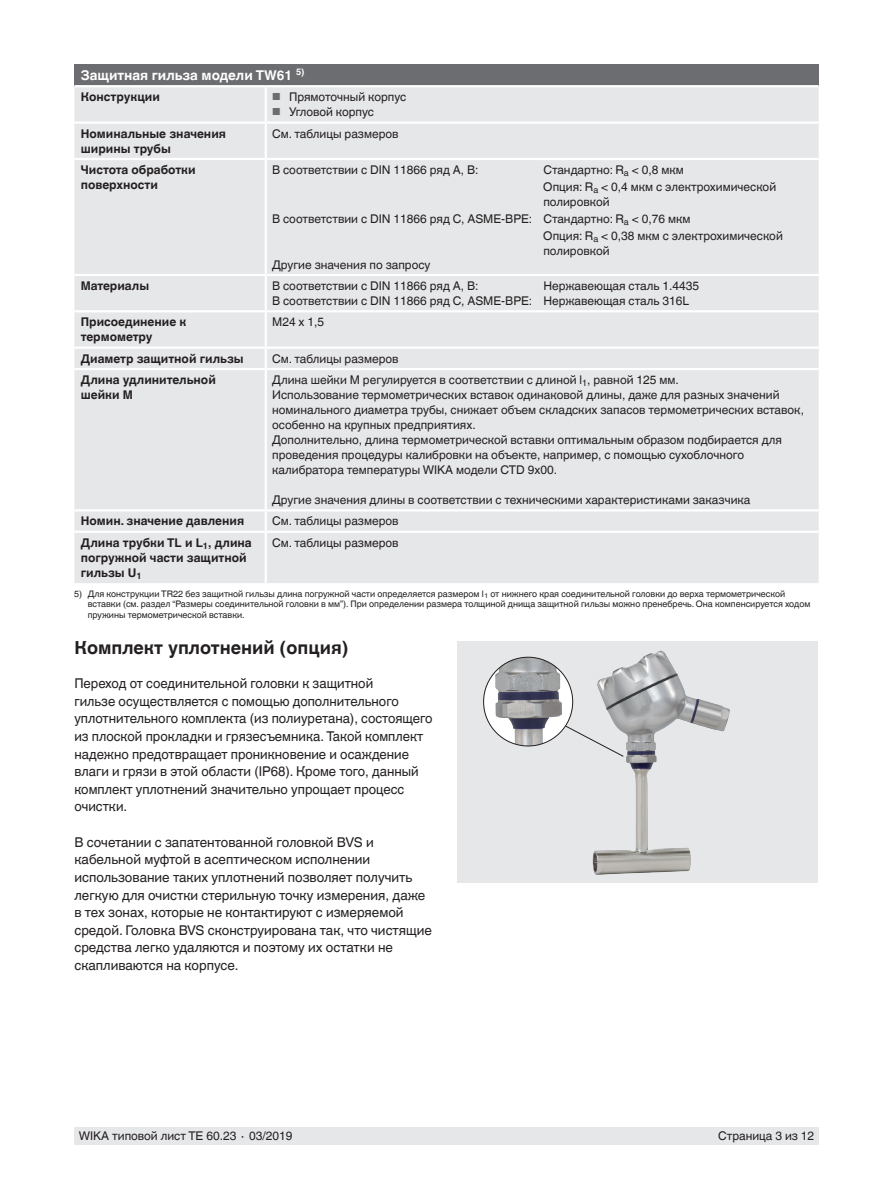
<style>
.page{position:relative;width:893px;height:1188px;background:#fff}
.page>*{position:absolute;margin:0;border:0;box-sizing:border-box;transform-origin:0 0}
.t1{font:700 18px "Helvetica World";color:#231f20}
.t2{font:13.5px/17.7px "Helvetica World";color:#231f20}
.t3{font:700 13.5px "Helvetica World";color:#fff}
.t4{font:12px/15px "Helvetica World";color:#231f20}
.t5{font:700 12px/15px "Helvetica World";color:#231f20}
.t6{font:9px/10.5px "Helvetica World";color:#231f20}
.s1{font-size:10.2px;color:#6c6d70}
</style>
<div class="page">
<div style="left:74px;top:1128px;width:745px;height:17px;background:#e6e7e9"></div>
<div style="left:74px;top:64px;width:745px;height:22px;background:#6c6d70"></div>
<div style="left:74px;top:87px;width:745px;height:496px;background:#e6e7e9"></div>
<hr style="left:265px;top:87px;width:2px;height:34px;background:#fff">
<hr style="left:74px;top:121px;width:192px;height:3px;background:#fff">
<hr style="left:266px;top:121px;width:553px;height:3px;background:#fff">
<hr style="left:265px;top:124px;width:2px;height:34px;background:#fff">
<hr style="left:74px;top:158px;width:192px;height:2px;background:#fff">
<hr style="left:266px;top:158px;width:553px;height:2px;background:#fff">
<hr style="left:265px;top:160px;width:2px;height:114px;background:#fff">
<hr style="left:74px;top:274px;width:192px;height:2px;background:#fff">
<hr style="left:266px;top:274px;width:553px;height:2px;background:#fff">
<hr style="left:265px;top:276px;width:2px;height:34px;background:#fff">
<hr style="left:74px;top:310px;width:192px;height:2px;background:#fff">
<hr style="left:266px;top:310px;width:553px;height:2px;background:#fff">
<hr style="left:265px;top:312px;width:2px;height:35px;background:#fff">
<hr style="left:74px;top:347px;width:192px;height:2px;background:#fff">
<hr style="left:266px;top:347px;width:553px;height:2px;background:#fff">
<svg style="left:265px;top:349px;width:2px;height:19px"></svg>
<hr style="left:74px;top:368px;width:192px;height:2px;background:#fff">
<hr style="left:266px;top:368px;width:553px;height:2px;background:#fff">
<hr style="left:265px;top:370px;width:2px;height:139px;background:#fff">
<svg style="left:265px;top:512px;width:2px;height:19px"></svg>
<hr style="left:265px;top:533px;width:2px;height:50px;background:#fff">
<hr style="left:74px;top:85px;width:192px;height:2px;background:#fff">
<hr style="left:266px;top:85px;width:553px;height:2px;background:#fff">
<hr style="left:74px;top:509px;width:192px;height:3px;background:#fff">
<hr style="left:266px;top:509px;width:553px;height:3px;background:#fff">
<hr style="left:74px;top:531px;width:192px;height:2px;background:#fff">
<hr style="left:266px;top:531px;width:553px;height:2px;background:#fff">
<div style="left:457px;top:641px;width:361px;height:241px;background:#e6e7e9"></div>
<img style="left:484px;top:657px;width:89px;height:89px;border-radius:44px">
<svg style="left:565px;top:725px;width:24px;height:14px"></svg>
<img style="left:589px;top:650px;width:141px;height:225px">
<p class="t3" style="left:81px;top:67px;width:225px">Защитная гильза модели TW61 <sup>5)</sup></p>
<p class="t5" style="left:81px;top:90px;width:81px">Конструкции</p>
<p class="t4" style="left:272px;top:90px;width:136px"><span class="s1">■</span> Прямоточный корпус</p>
<p class="t4" style="left:272px;top:105px;width:103px"><span class="s1">■</span> Угловой корпус</p>
<p class="t5" style="left:81px;top:126px;width:147px">Номинальные значения ширины трубы</p>
<p class="t4" style="left:272px;top:126px;width:128px">См. таблицы размеров</p>
<p class="t5" style="left:81px;top:162px;width:116px">Чистота обработки поверхности</p>
<p class="t4" style="left:272px;top:162px;width:208px">В соответствии с DIN 11866 ряд A, B:</p>
<p class="t4" style="left:543px;top:161px;width:234px;line-height:17.1px">Стандартно: R<sub>a</sub> &lt; 0,8 мкм<br>Опция: R<sub>a</sub> &lt; 0,4 мкм с электрохимической</p>
<p class="t4" style="left:543px;top:194px;width:68px">полировкой</p>
<p class="t4" style="left:272px;top:212px;width:420px">В соответствии с DIN 11866 ряд C, ASME-BPE: Стандартно: R<sub>a</sub> &lt; 0,76 мкм</p>
<p class="t4" style="left:543px;top:229px;width:241px">Опция: R<sub>a</sub> &lt; 0,38 мкм с электрохимической</p>
<p class="t4" style="left:543px;top:244px;width:68px">полировкой</p>
<p class="t4" style="left:272px;top:257px;width:160px">Другие значения по запросу</p>
<p class="t5" style="left:81px;top:278px;width:70px">Материалы</p>
<p class="t4" style="left:272px;top:278px;width:208px">В соответствии с DIN 11866 ряд A, B:</p>
<p class="t4" style="left:272px;top:278px;width:429px;text-indent:271px">Нержавеющая сталь 1.4435<br>В соответствии с DIN 11866 ряд C, ASME-BPE: Нержавеющая сталь 316L</p>
<p class="t5" style="left:81px;top:315px;width:107px">Присоединение к термометру</p>
<p class="t4" style="left:272px;top:315px;width:54px">M24 x 1,5</p>
<p class="t5" style="left:81px;top:351px;width:164px">Диаметр защитной гильзы</p>
<p class="t4" style="left:272px;top:351px;width:128px">См. таблицы размеров</p>
<p class="t5" style="left:81px;top:372px;width:137px">Длина удлинительной шейки M</p>
<p class="t4" style="left:272px;top:372px;width:533px">Длина шейки M регулируется в соответствии с длиной l<sub>1</sub>, равной 125 мм.<br>Использование термометрических вставок одинаковой длины, даже для разных значений номинального диаметра трубы, снижает объем складских запасов термометрических вставок, особенно на крупных предприятиях.<br>Дополнительно, длина термометрической вставки оптимальным образом подбирается для проведения процедуры калибровки на объекте, например, с помощью сухоблочного калибратора температуры WIKA модели CTD 9x00.</p>
<p class="t4" style="left:272px;top:492px;width:480px">Другие значения длины в соответствии с техническими характеристиками заказчика</p>
<p class="t5" style="left:81px;top:514px;width:165px">Номин. значение давления</p>
<p class="t4" style="left:272px;top:514px;width:128px">См. таблицы размеров</p>
<p class="t5" style="left:81px;top:535px;width:172px">Длина трубки TL и L<sub>1</sub>, длина погружной части защитной гильзы U<sub>1</sub></p>
<p class="t4" style="left:272px;top:535px;width:128px">См. таблицы размеров</p>
<p class="t6" style="left:88px;top:588px;width:724px;text-indent:-14px">5) Для конструкции TR22 без защитной гильзы длина погружной части определяется размером l<sub>1</sub> от нижнего края соединительной головки до верха термометрической вставки (см. раздел “Размеры соединительной головки в мм”). При определении размера толщиной днища защитной гильзы можно пренебречь. Она компенсируется ходом пружины термометрической вставки.</p>
<h1 class="t1" style="left:74px;top:637px;width:276px">Комплект уплотнений (опция)</h1>
<p class="t2" style="left:74px;top:675px;width:360px">Переход от соединительной головки к защитной<br>гильзе осуществляется с помощью дополнительного уплотнительного комплекта (из полиуретана), состоящего из плоской прокладки и грязесъемника. Такой комплект надежно предотвращает проникновение и осаждение влаги и грязи в этой области (IP68). Кроме того, данный комплект уплотнений значительно упрощает процесс очистки.</p>
<p class="t2" style="left:74px;top:833px;width:359px">В сочетании с запатентованной головкой BVS и кабельной муфтой в асептическом исполнении использование таких уплотнений позволяет получить легкую для очистки стерильную точку измерения, даже в тех зонах, которые не контактируют с измеряемой средой. Головка BVS сконструирована так, что чистящие средства легко удаляются и поэтому их остатки не скапливаются на корпусе.</p>
<p class="t4" style="left:79px;top:1129px;width:215px">WIKA типовой лист TE 60.23 ∙ 03/2019</p>
<p class="t4" style="left:718px;top:1129px;width:98px">Страница 3 из 12</p>
</div>
